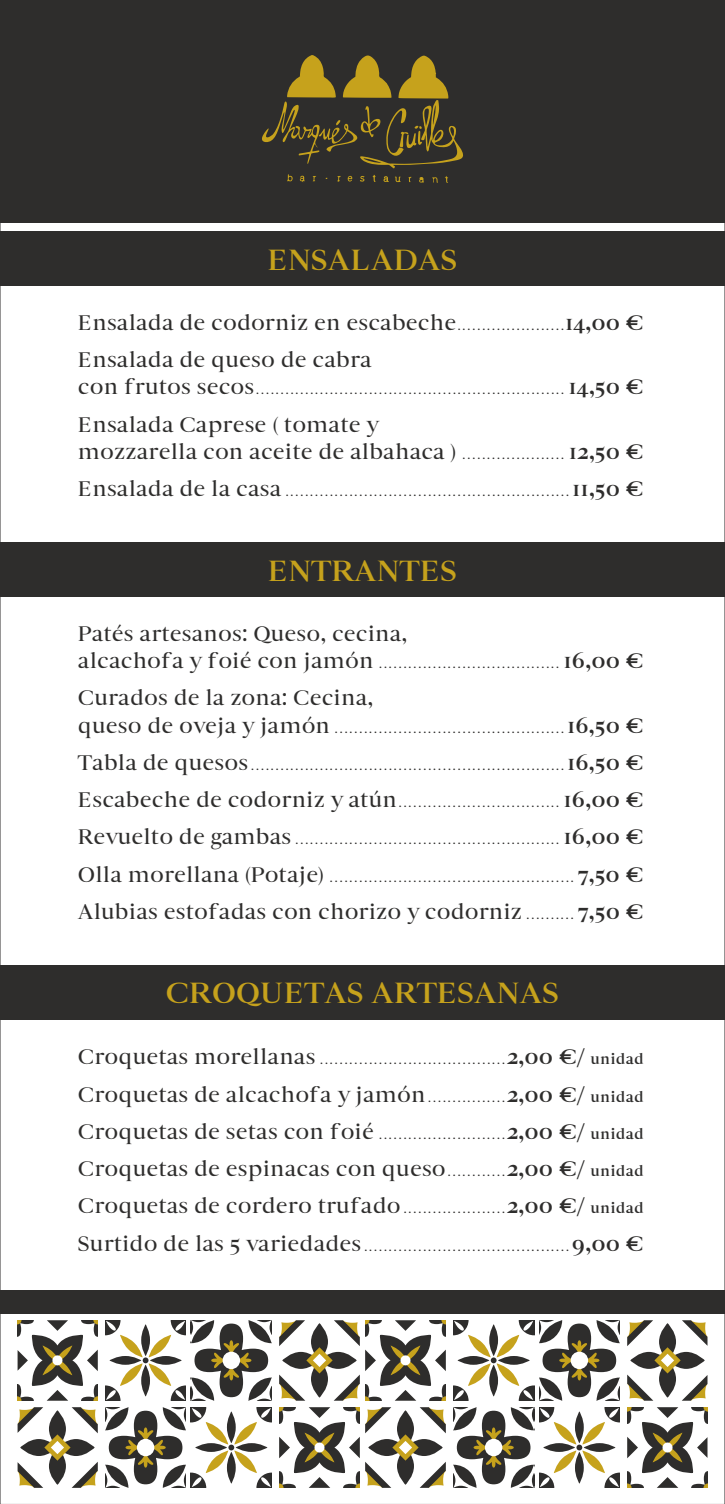
<style>
.page{position:relative;width:725px;height:1504px;background:#fff}
.page>*{position:absolute;margin:0;border:0;box-sizing:border-box;transform-origin:0 0}
.t1{font:700 31.5px "Wensley";color:#c6a21c}
.t2{font:300 22.75px/37.3px "Wensley";color:#2e2d2c}
.t3{font:22.75px/37.3px "Wensley";color:#2e2d2c}
.s1{font-weight:300}
.s2{font-weight:700}
.s3{font-weight:400}
.s4{font-weight:700;font-size:15.75px}
</style>
<div class="page">
<div style="left:0;top:0;width:724px;height:223px;background:#2e2d2c"></div>
<div style="left:0;top:231px;width:724px;height:54px;background:#2e2d2c"></div>
<div style="left:0;top:965px;width:724px;height:54px;background:#2e2d2c"></div>
<div style="left:0;top:542px;width:724px;height:54px;background:#2e2d2c"></div>
<div style="left:0;top:1290px;width:724px;height:23px;background:#2e2d2c"></div>
<svg style="left:419px;top:177px;width:4px;height:6px"></svg>
<svg style="left:287px;top:174px;width:6px;height:8px"></svg>
<svg style="left:300px;top:175px;width:4px;height:7px"></svg>
<svg style="left:383px;top:176px;width:17px;height:6px"></svg>
<svg style="left:347px;top:176px;width:5px;height:6px"></svg>
<svg style="left:360px;top:176px;width:4px;height:6px"></svg>
<svg style="left:432px;top:177px;width:6px;height:6px"></svg>
<svg style="left:372px;top:175px;width:3px;height:7px"></svg>
<svg style="left:445px;top:176px;width:3px;height:7px"></svg>
<svg style="left:337px;top:176px;width:4px;height:6px"></svg>
<svg style="left:312px;top:176px;width:4px;height:5px"></svg>
<svg style="left:262px;top:55px;width:201px;height:113px"></svg>
<svg style="left:18px;top:1407px;width:80px;height:80px"></svg>
<svg style="left:18px;top:1320px;width:80px;height:80px"></svg>
<svg style="left:279px;top:1320px;width:80px;height:80px"></svg>
<svg style="left:105px;top:1320px;width:167px;height:168px"></svg>
<svg style="left:279px;top:1407px;width:80px;height:80px"></svg>
<svg style="left:627px;top:1320px;width:80px;height:80px"></svg>
<svg style="left:627px;top:1407px;width:80px;height:80px"></svg>
<svg style="left:365px;top:1407px;width:80px;height:80px"></svg>
<svg style="left:453px;top:1320px;width:167px;height:168px"></svg>
<svg style="left:365px;top:1320px;width:80px;height:80px"></svg>
<h1 class="t1" style="left:267px;top:241px;width:191px">ENSALADAS</h1>
<p class="t3" style="left:78px;top:304px;width:567px">Ensalada de codorniz en escabeche<span class="s1">......................</span><span class="s2">14,00 €<br></span>Ensalada de queso de cabra</p>
<p class="t2" style="left:78px;top:368px;width:567px"><span class="s3">con frutos secos</span>............................................................... <span class="s2">14,50 €<br></span><span class="s3">Ensalada Caprese ( tomate y</span></p>
<p class="t2" style="left:78px;top:432px;width:567px"><span class="s3">mozzarella con aceite de albahaca )</span> ..................... <span class="s2">12,50 €<br></span><span class="s3">Ensalada de la casa</span>..........................................................<span class="s2">11,50 €</span></p>
<h1 class="t1" style="left:268px;top:552px;width:191px">ENTRANTES</h1>
<p class="t3" style="left:78px;top:619px;width:567px;line-height:27.3px">Patés artesanos: Queso, cecina,<br>alcachofa y foié con jamón <span class="s1">.....................................</span> <span class="s2">16,00 €</span></p>
<p class="t2" style="left:78px;top:684px;width:567px;line-height:27.3px"><span class="s3">Curados de la zona: Cecina,<br>queso de oveja y jamón</span>...............................................<span class="s2">16,50 €</span></p>
<p class="t2" style="left:78px;top:743px;width:567px;text-align:justify"><span class="s3">Tabla de quesos</span>................................................................<span class="s2">16,50 € </span><span class="s3">Escabeche de codorniz y atún</span>................................. <span class="s2">16,00 € </span><span class="s3">Revuelto de gambas</span> ...................................................... <span class="s2">16,00 € </span><span class="s3">Olla morellana (Potaje)</span> .................................................. <span class="s2">7,50 € </span><span class="s3">Alubias estofadas con chorizo y codorniz</span> .......... <span class="s2">7,50 €</span></p>
<h1 class="t1" style="left:166px;top:974px;width:394px">CROQUETAS ARTESANAS</h1>
<p class="t2" style="left:78px;top:1038px;width:567px;text-align:justify"><span class="s3">Croquetas morellanas</span> ......................................<span class="s2">2,00 €/</span> <span class="s4">unidad </span><span class="s3">Croquetas de alcachofa y jamón</span>................<span class="s2">2,00 €/</span> <span class="s4">unidad </span><span class="s3">Croquetas de setas con foié</span> ..........................<span class="s2">2,00 €/</span> <span class="s4">unidad </span><span class="s3">Croquetas de espinacas con queso</span>............<span class="s2">2,00 €/</span> <span class="s4">unidad </span><span class="s3">Croquetas de cordero trufado</span>.....................<span class="s2">2,00 €/</span> <span class="s4">unidad </span><span class="s3">Surtido de las 5 variedades</span>..........................................<span class="s2">9,00 €</span></p>
</div>
